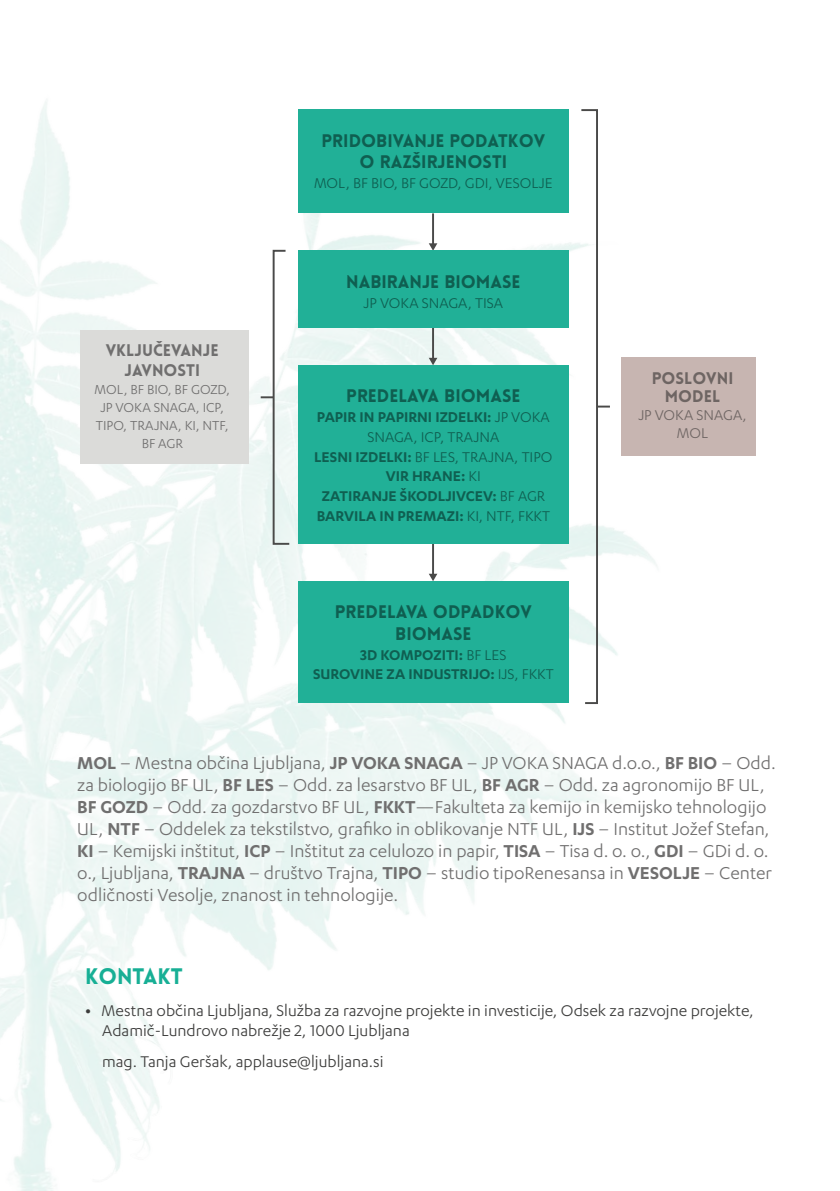
<style>
.page{position:relative;width:840px;height:1191px;background:#fff}
.page>*{position:absolute;margin:0;border:0;box-sizing:border-box;transform-origin:0 0}
.t1{font:900 22px "Lovelo";color:#17af95}
.t2{font:20px/22px "Karbon";color:#706f6f}
.t3{font:18px/20px "Karbon";color:#3c3c3b}
.t4{font:900 17.8px/21.4px "Lovelo";color:#0f5f51;text-align:center}
.t5{font:600 16.4px/19.8px "Karbon";color:#0f5f51;text-align:center}
.t6{font:16.4px "Karbon";color:#0f5f51}
.t7{font:900 16.4px/19.8px "Lovelo";color:#706f6f;text-align:center}
.t8{font:16.4px/17.8px "Karbon";color:#6e6563;text-align:center}
.t9{font:900 16.4px/17.8px "Lovelo";color:#6e6563;text-align:center}
.t10{font:15px/18px "Karbon";color:#706f6f;text-align:center}
.s1{font-weight:400}
.s2{font-weight:600}
</style>
<div class="page">
<img style="left:0;top:101px;width:657px;height:1090px">
<div style="left:81px;top:330px;width:168px;height:134px;background:#dbdbd9"></div>
<div style="left:620px;top:357px;width:134px;height:99px;background:#c7b5b1"></div>
<hr style="left:432px;top:213px;width:2px;height:33px;background:#4a4a49">
<svg style="left:428px;top:243px;width:9px;height:8px"></svg>
<div style="left:298px;top:110px;width:270px;height:103px;background:#21b097"></div>
<svg style="left:260px;top:249px;width:31px;height:297px"></svg>
<hr style="left:432px;top:544px;width:2px;height:32px;background:#4a4a49">
<svg style="left:428px;top:574px;width:9px;height:7px"></svg>
<div style="left:298px;top:365px;width:270px;height:179px;background:#21b097"></div>
<hr style="left:432px;top:328px;width:2px;height:32px;background:#4a4a49">
<svg style="left:428px;top:358px;width:9px;height:7px"></svg>
<div style="left:298px;top:251px;width:270px;height:77px;background:#21b097"></div>
<div style="left:298px;top:581px;width:270px;height:121px;background:#21b097"></div>
<svg style="left:579px;top:108px;width:30px;height:597px"></svg>
<p class="t4" style="left:321px;top:130px;width:225px">PRIDOBIVANJE PODATKOV<br>O RAZŠIRJENOSTI</p>
<p class="t6" style="left:314px;top:174px;width:240px">MOL, BF BIO, BF GOZD, GDI, VESOLJE</p>
<p class="t7" style="left:106px;top:340px;width:114px">VKLJUČEVANJE<br>JAVNOSTI</p>
<p class="t10" style="left:94px;top:380px;width:137px">MOL, BF BIO, BF GOZD,<br>JP VOKA SNAGA, ICP,<br>TIPO, TRAJNA, KI, NTF,<br>BF AGR</p>
<p class="t4" style="left:346px;top:271px;width:176px">NABIRANJE BIOMASE</p>
<p class="t6" style="left:363px;top:294px;width:141px">JP VOKA SNAGA, TISA</p>
<p class="t4" style="left:346px;top:386px;width:176px">PREDELAVA BIOMASE</p>
<p class="t5" style="left:314px;top:407px;width:239px">PAPIR IN PAPIRNI IZDELKI: <span class="s1">JP VOKA<br>SNAGA, ICP, TRAJNA<br></span>LESNI IZDELKI: <span class="s1">BF LES, TRAJNA, TIPO<br></span>VIR HRANE: <span class="s1">KI<br></span>ZATIRANJE ŠKODLJIVCEV: <span class="s1">BF AGR<br></span>BARVILA IN PREMAZI: <span class="s1">KI, NTF, FKKT</span></p>
<p class="t4" style="left:335px;top:601px;width:198px">PREDELAVA ODPADKOV<br>BIOMASE</p>
<p class="t5" style="left:313px;top:644px;width:242px">3D KOMPOZITI: <span class="s1">BF LES<br></span>SUROVINE ZA INDUSTRIJO: <span class="s1">IJS, FKKT</span></p>
<p class="t9" style="left:651px;top:370px;width:83px">POSLOVNI<br>MODEL</p>
<p class="t8" style="left:638px;top:406px;width:110px">JP VOKA SNAGA,<br>MOL</p>
<p class="t2" style="left:77px;top:751px;width:699px"><span class="s2">MOL</span> – Mestna občina Ljubljana, <span class="s2">JP VOKA SNAGA</span> – JP VOKA SNAGA d.o.o., <span class="s2">BF BIO</span> – Odd. za biologijo BF UL, <span class="s2">BF LES</span> – Odd. za lesarstvo BF UL, <span class="s2">BF AGR</span> – Odd. za agronomijo BF UL, <span class="s2">BF GOZD</span> – Odd. za gozdarstvo BF UL, <span class="s2">FKKT</span>—Fakulteta za kemijo in kemijsko tehnologijo UL, <span class="s2">NTF</span> – Oddelek za tekstilstvo, grafiko in oblikovanje NTF UL, <span class="s2">IJS</span> – Institut Jožef Stefan, <span class="s2">KI</span> – Kemijski inštitut, <span class="s2">ICP</span> – Inštitut za celulozo in papir, <span class="s2">TISA</span> – Tisa d. o. o., <span class="s2">GDI</span> – GDi d. o. o., Ljubljana, <span class="s2">TRAJNA</span> – društvo Trajna, <span class="s2">TIPO</span> – studio tipoRenesansa in <span class="s2">VESOLJE</span> – Center odličnosti Vesolje, znanost in tehnologije.</p>
<p class="t1" style="left:85px;top:963px;width:99px">KONTAKT</p>
<p class="t3" style="left:102px;top:999px;width:652px;text-indent:-17px"><span class="s2">•</span> Mestna občina Ljubljana, Služba za razvojne projekte in investicije, Odsek za razvojne projekte,<br>Adamič-Lundrovo nabrežje 2, 1000 Ljubljana</p>
<p class="t3" style="left:102px;top:1051px;width:283px">mag. Tanja Geršak, applause@ljubljana.si</p>
</div>
